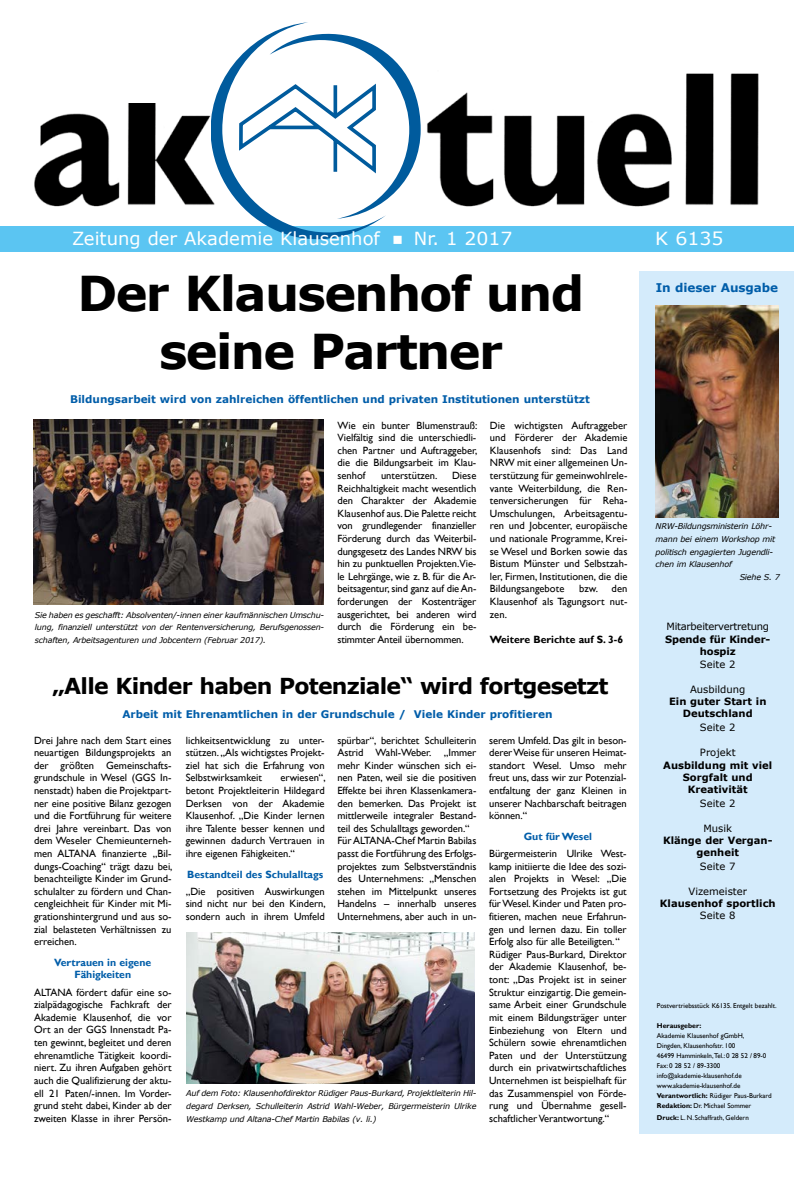
<style>
.page{position:relative;width:794px;height:1191px;background:#fff}
.page>*{position:absolute;margin:0;border:0;box-sizing:border-box;transform-origin:0 0}
.t1{font:700 48px/57.6px "Verdana";letter-spacing:-.035em;color:#000;text-align:center}
.t2{font:700 22px "Verdana";letter-spacing:-.035em;color:#000}
.t3{font:18px "Verdana";color:#fff}
.t4{font:18px "Verdana";color:#fff;scale:1.05 1}
.t5{font:700 12px "Verdana";letter-spacing:-.005em;color:#005da9}
.t6{font:10.5px/12.6px "Gill Sans";letter-spacing:-.005em;color:#000;text-align:justify}
.t7{font:700 10.5px "Verdana";color:#005da9}
.t8{font:700 10.5px/12px "Gill Sans";color:#005da9;text-align:center}
.t9{font:700 10.5px "Gill Sans";color:#000}
.t10{font:700 10px/12px "Verdana";color:#000;text-align:center}
.t11{font:10px "Verdana";color:#000}
.t12{font:10px "Verdana";letter-spacing:-.025em;color:#000}
.t13{font:italic 8px/12.6px "Verdana";letter-spacing:-.025em;color:#000;text-align:justify}
.t14{font:7px/10px "Gill Sans";color:#000}
.t15{font:700 7px "Gill Sans";color:#000}
.s1{font-weight:700}
</style>
<div class="page">
<img style="left:34px;top:73px;width:725px;height:134px">
<div style="left:0;top:226px;width:794px;height:25px;background:#5bc5f2"></div>
<div style="left:640px;top:271px;width:154px;height:862px;background:#d4ebfb"></div>
<svg style="left:386px;top:53px;width:35px;height:154px"></svg>
<svg style="left:211px;top:22px;width:175px;height:217px"></svg>
<div style="left:34px;top:27px;width:163px;height:76px;background:#fff"></div>
<img style="left:186px;top:933px;width:289px;height:150px">
<img style="left:33px;top:420px;width:290px;height:185px">
<img style="left:656px;top:305px;width:123px;height:212px">
<h3 class="t3" style="left:72px;top:226px;width:442px">Zeitung der Akademie Klausenhof ■ Nr. 1 2017</h3>
<h3 class="t4" style="left:655px;top:226px;width:67px">K 6135</h3>
<h1 class="t1" style="left:78px;top:264px;width:508px">Der Klausenhof und seine Partner</h1>
<p class="t7" style="left:70px;top:392px;width:521px">Bildungsarbeit wird von zahlreichen öffentlichen und privaten Institutionen unterstützt</p>
<p class="t13" style="left:35px;top:608px;width:291px">Sie haben es geschafft: Absolventen/-innen einer kaufmännischen Umschu&shy;lung, finanziell unterstützt von der Rentenversicherung, Berufsgenossen&shy;schaften, Arbeitsagenturen und Jobcentern (Februar 2017).</p>
<p class="t6" style="left:337px;top:419px;width:141px">Wie ein bunter Blumenstrauß:<br>Vielfältig sind die unterschiedli&shy;chen Partner und Auftraggeber, die die Bildungsarbeit im Klau&shy;senhof</p>
<p class="t6" style="left:337px;top:469px;width:140px;text-indent:115px">Diese Reichhaltigkeit macht wesentlich den Charakter der Akademie Klausenhof aus. Die Palette reicht von grundlegender finanzieller Förderung durch das Weiterbil&shy;dungsgesetz des Landes NRW bis hin zu punktuellen Projekten.Vie&shy;le Lehrgänge, wie z. B. für die Ar&shy;beitsagentur, sind ganz auf die An&shy;forderungen der Kostenträger ausgerichtet, bei anderen wird durch die Förderung ein be&shy;stimmter Anteil übernommen.</p>
<p class="t6" style="left:381px;top:469px;width:58px">unterstützen.</p>
<p class="t6" style="left:490px;top:419px;width:139px">Die wichtigsten Auftraggeber und Förderer der Akademie Klausenhofs sind: Das Land NRW mit einer allgemeinen Un&shy;terstützung für gemeinwohlrele&shy;vante Weiterbildung, die Ren&shy;tenversicherungen für Reha-Umschulungen, Arbeitsagentu&shy;ren und Jobcenter, europäische und nationale Programme, Krei&shy;se Wesel und Borken sowie das Bistum Münster und Selbstzah&shy;ler, Firmen, Institutionen, die die Bildungsangebote</p>
<p class="t6" style="left:490px;top:583px;width:139px;text-indent:122px">den Klausenhof als Tagungsort nut&shy;zen.</p>
<p class="t9" style="left:490px;top:633px;width:135px">Weitere Berichte auf S. 3-6</p>
<p class="t6" style="left:579px;top:583px;width:21px">bzw.</p>
<h2 class="t2" style="left:52px;top:670px;width:558px">„Alle Kinder haben Potenziale“ wird fortgesetzt</h2>
<p class="t6" style="left:34px;top:734px;width:140px">Drei Jahre nach dem Start eines neuartigen Bildungsprojekts an der größten Gemeinschafts&shy;grundschule in Wesel (GGS In&shy;nenstadt) haben die Projektpart&shy;ner eine positive Bilanz gezogen und die Fortführung für weitere drei Jahre vereinbart. Das von dem Weseler Chemieunterneh&shy;men ALTANA finanzierte „Bil&shy;dungs-Coaching“ trägt dazu bei, benachteiligte Kinder im Grund&shy;schulalter zu fördern und Chan&shy;cengleichheit für Kinder mit Mi&shy;grationshintergrund und aus so&shy;zial belasteten Verhältnissen zu erreichen.</p>
<p class="t8" style="left:54px;top:956px;width:99px">Vertrauen in eigene<br>Fähigkeiten</p>
<p class="t6" style="left:34px;top:986px;width:139px">ALTANA fördert dafür eine so&shy;zialpädagogische Fachkraft der Akademie Klausenhof, die vor Ort an der GGS Innenstadt Pa&shy;ten gewinnt, begleitet und deren ehrenamtliche Tätigkeit koordi&shy;niert. Zu ihren Aufgaben gehört auch die Qualifizierung der aktu&shy;ell 21 Paten/-innen. Im Vorder&shy;grund steht dabei, Kinder ab der zweiten Klasse in ihrer Persön-</p>
<p class="t7" style="left:122px;top:707px;width:431px">Arbeit mit Ehrenamtlichen in der Grundschule / Viele Kinder profitieren</p>
<p class="t6" style="left:337px;top:734px;width:140px;text-align:left">spürbar“, berichtet Schulleiterin<br>Astrid Wahl-Weber. „Immer mehr Kinder wünschen sich ei&shy;nen Paten, weil sie die positiven<br>Effekte bei ihren Klassenkamera&shy;den bemerken. Das Projekt ist mittlerweile integraler Bestand&shy;teil des Schulalltags geworden.“<br>Für ALTANA-Chef Martin Babilas passt die Fortführung des Erfolgs&shy;projektes zum Selbstverständnis des Unternehmens: „Menschen stehen im Mittelpunkt unseres<br>Handelns – innerhalb unseres<br>Unternehmens, aber auch in un-</p>
<p class="t6" style="left:489px;top:734px;width:139px">serem Umfeld. Das gilt in beson&shy;derer Weise für unseren Heimat&shy;standort Wesel. Umso mehr freut uns, dass wir zur Potenzial&shy;entfaltung der ganz Kleinen in unserer Nachbarschaft beitragen können.“</p>
<p class="t6" style="left:186px;top:734px;width:140px">lichkeitsentwicklung zu unter&shy;stützen. „Als wichtigstes Projekt&shy;ziel hat sich die Erfahrung von Selbstwirksamkeit</p>
<p class="t6" style="left:186px;top:772px;width:141px;text-indent:95px">erwiesen“, betont Projektleiterin Hildegard Derksen von der Akademie Klausenhof. „Die Kinder lernen ihre Talente besser kennen und gewinnen dadurch Vertrauen in ihre eigenen Fähigkeiten.“</p>
<p class="t8" style="left:187px;top:868px;width:138px">Bestandteil des Schulalltags</p>
<p class="t6" style="left:186px;top:885px;width:141px">„Die positiven Auswirkungen sind nicht nur bei den Kindern, sondern auch in ihrem Umfeld</p>
<p class="t8" style="left:524px;top:830px;width:70px">Gut für Wesel</p>
<p class="t6" style="left:489px;top:847px;width:139px;text-align:left">Bürgermeisterin Ulrike West&shy;kamp initiierte die Idee des sozi&shy;alen Projekts in Wesel: „Die<br>Fortsetzung des Projekts ist gut für Wesel. Kinder und Paten pro&shy;fitieren, machen neue Erfahrun&shy;gen und lernen dazu. Ein toller<br>Erfolg also für alle Beteiligten. “<br>Rüdiger Paus-Burkard, Direktor der Akademie Klausenhof, be&shy;tont: „Das Projekt ist in seiner<br>Struktur einzigartig. Die gemein&shy;same Arbeit einer Grundschule mit einem Bildungsträger unter<br>Einbeziehung von Eltern und<br>Schülern sowie ehrenamtlichen<br>Paten und der Unterstützung durch ein privatwirtschaftliches<br>Unternehmen ist beispielhaft für das Zusammenspiel von Förde&shy;rung und Übernahme gesell&shy;schaftlicher Verantwortung.“</p>
<p class="t13" style="left:186px;top:1087px;width:292px">Auf dem Foto: Klausenhofdirektor Rüdiger Paus-Burkard, Projektleiterin Hil&shy;degard Derksen, Schulleiterin Astrid Wahl-Weber, Bürgermeisterin Ulrike Westkamp und Altana-Chef Martin Babilas (v. li.)</p>
<p class="t5" style="left:656px;top:279px;width:124px">In dieser Ausgabe</p>
<p class="t13" style="left:655px;top:520px;width:118px">NRW-Bildungsministerin Löhr-</p>
<p class="t13" style="left:655px;top:532px;width:121px">mann bei einem Workshop mit</p>
<p class="t13" style="left:655px;top:545px;width:119px">politisch engagierten Jugendli-</p>
<p class="t13" style="left:655px;top:558px;width:78px">chen im Klausenhof</p>
<p class="t13" style="left:739px;top:570px;width:42px">Siehe S. 7</p>
<p class="t12" style="left:666px;top:619px;width:104px">Mitarbeitervertretung</p>
<p class="t10" style="left:665px;top:633px;width:107px">Spende für Kinder&shy;hospiz</p>
<p class="t11" style="left:700px;top:657px;width:37px">Seite 2</p>
<p class="t11" style="left:690px;top:682px;width:57px">Ausbildung</p>
<p class="t10" style="left:669px;top:695px;width:99px">Ein guter Start in<br>Deutschland</p>
<p class="t11" style="left:700px;top:720px;width:37px">Seite 2</p>
<p class="t11" style="left:700px;top:745px;width:37px">Projekt</p>
<p class="t10" style="left:663px;top:759px;width:110px">Ausbildung mit viel<br>Sorgfalt und<br>Kreativität</p>
<p class="t11" style="left:700px;top:796px;width:37px">Seite 2</p>
<p class="t11" style="left:703px;top:821px;width:30px">Musik</p>
<p class="t10" style="left:663px;top:834px;width:111px">Klänge der Vergan&shy;genheit</p>
<p class="t11" style="left:700px;top:859px;width:37px">Seite 7</p>
<p class="t11" style="left:688px;top:884px;width:60px">Vizemeister</p>
<p class="t10" style="left:660px;top:897px;width:117px">Klausenhof sportlich</p>
<p class="t11" style="left:700px;top:909px;width:37px">Seite 8</p>
<p class="t14" style="left:657px;top:1001px;width:121px">Postvertriebsstück K6135. Entgelt bezahlt.</p>
<p class="t15" style="left:657px;top:1021px;width:46px">Herausgeber:</p>
<p class="t14" style="left:657px;top:1031px;width:116px">Akademie Klausenhof gGmbH,<br>Dingden, Klausenhofstr. 100<br>46499 Hamminkeln, Tel.:0 28 52 / 89-0<br>Fax:0 28 52 / 89-3300 info@akademie-klausenhof.de www.akademie-klausenhof.de<br><span class="s1">Verantwortlich:</span> Rüdiger Paus-Burkard<br><span class="s1">Redaktion:</span> Dr. Michael Sommer</p>
<p class="t14" style="left:657px;top:1113px;width:93px"><span class="s1">Druck:</span> L. N. Schaffrath, Geldern</p>
</div>
